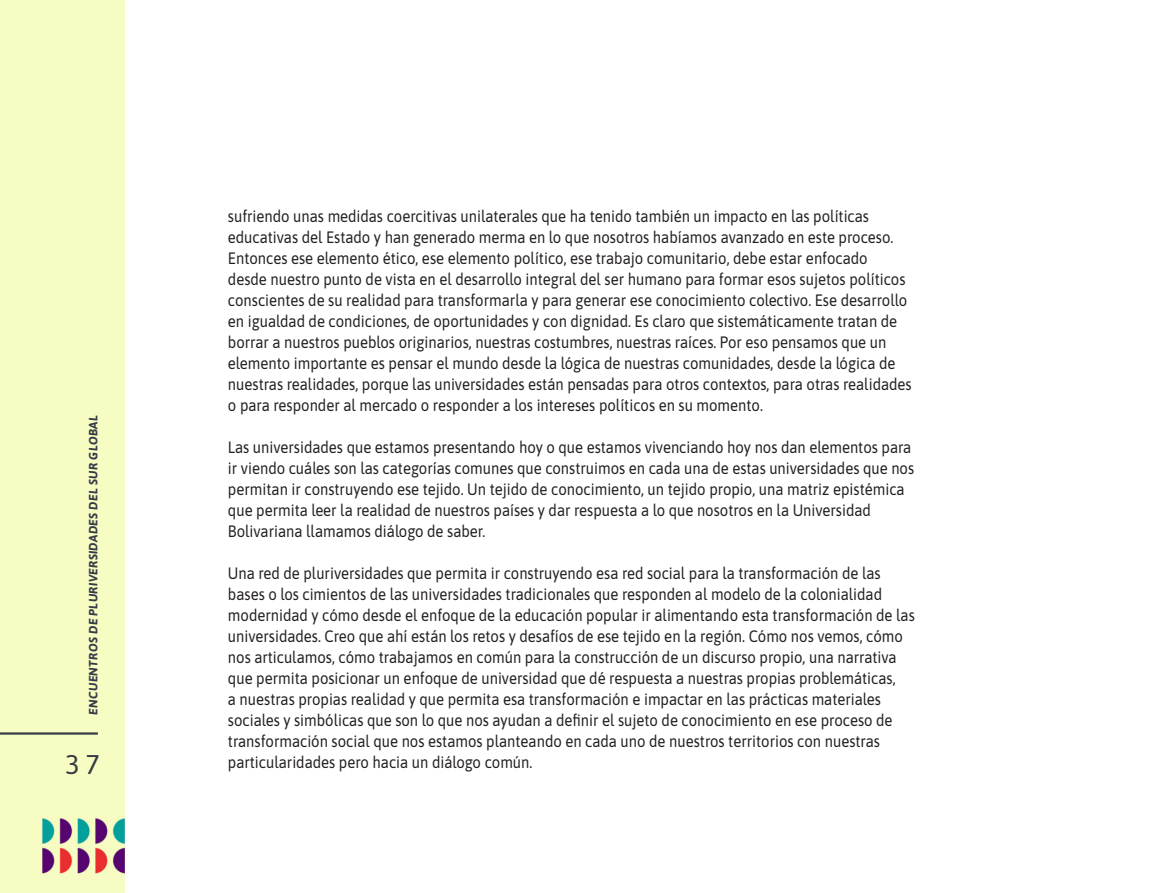
<style>
.page{position:relative;width:1149px;height:893px;background:#fff}
.page>*{position:absolute;margin:0;border:0;box-sizing:border-box;transform-origin:0 0}
.t1{font:27px "Asap";color:#363c47}
.Texto_sin_sangria{font:16.5px/21px "Asap";color:#231f20;scale:.9 1}
.t2{font:italic 700 12px "Asap";letter-spacing:.02em;color:#363c47}
</style>
<div class="page">
<div style="left:0;top:0;width:125px;height:893px;background:#f7fcc2"></div>
<hr style="left:0;top:732px;width:98px;height:3px;background:#363c47">
<p class="t2" style="left:85px;top:715px;width:301px;rotate:-90deg">ENCUENTROS DE PLURIVERSIDADES DEL SUR GLOBAL</p>
<h1 class="t1" style="left:65px;top:746px;width:36px">37</h1>
<p class="Texto_sin_sangria" style="left:228px;top:204px;width:740px">sufriendo unas medidas coercitivas unilaterales que ha tenido también un impacto en las políticas educativas del Estado y han generado merma en lo que nosotros habíamos avanzado en este proceso.</p>
<p class="Texto_sin_sangria" style="left:228px;top:246px;width:761px">Entonces ese elemento ético, ese elemento político, ese trabajo comunitario, debe estar enfocado<br>desde nuestro punto de vista en el desarrollo integral del ser humano para formar esos sujetos políticos conscientes de su realidad para transformarla y para generar ese conocimiento colectivo. Ese desarrollo en igualdad de condiciones, de oportunidades y con dignidad. Es claro que sistemáticamente tratan de borrar a nuestros pueblos originarios, nuestras costumbres, nuestras raíces. Por eso pensamos que un elemento importante es pensar el mundo desde la lógica de nuestras comunidades, desde la lógica de nuestras realidades, porque las universidades están pensadas para otros contextos, para otras realidades o para responder al mercado o responder a los intereses políticos en su momento.</p>
<p class="Texto_sin_sangria" style="left:228px;top:435px;width:763px">Las universidades que estamos presentando hoy o que estamos vivenciando hoy nos dan elementos para ir viendo cuáles son las categorías comunes que construimos en cada una de estas universidades que nos permitan ir construyendo ese tejido. Un tejido de conocimiento, un tejido propio, una matriz epistémica que permita leer la realidad de nuestros países y dar respuesta a lo que nosotros en la Universidad Bolivariana llamamos diálogo de saber.</p>
<p class="Texto_sin_sangria" style="left:228px;top:561px;width:764px">Una red de pluriversidades que permita ir construyendo esa red social para la transformación de las bases o los cimientos de las universidades tradicionales que responden al modelo de la colonialidad modernidad y cómo desde el enfoque de la educación popular ir alimentando esta transformación de las universidades. Creo que ahí están los retos y desafíos de ese tejido en la región. Cómo nos vemos, cómo nos articulamos, cómo trabajamos en común para la construcción de un discurso propio, una narrativa que permita posicionar un enfoque de universidad que dé respuesta a nuestras propias problemáticas,<br>a nuestras propias realidad y que permita esa transformación e impactar en las prácticas materiales sociales y simbólicas que son lo que nos ayudan a definir el sujeto de conocimiento en ese proceso de transformación social que nos estamos planteando en cada uno de nuestros territorios con nuestras particularidades pero hacia un diálogo común.</p>
</div>
